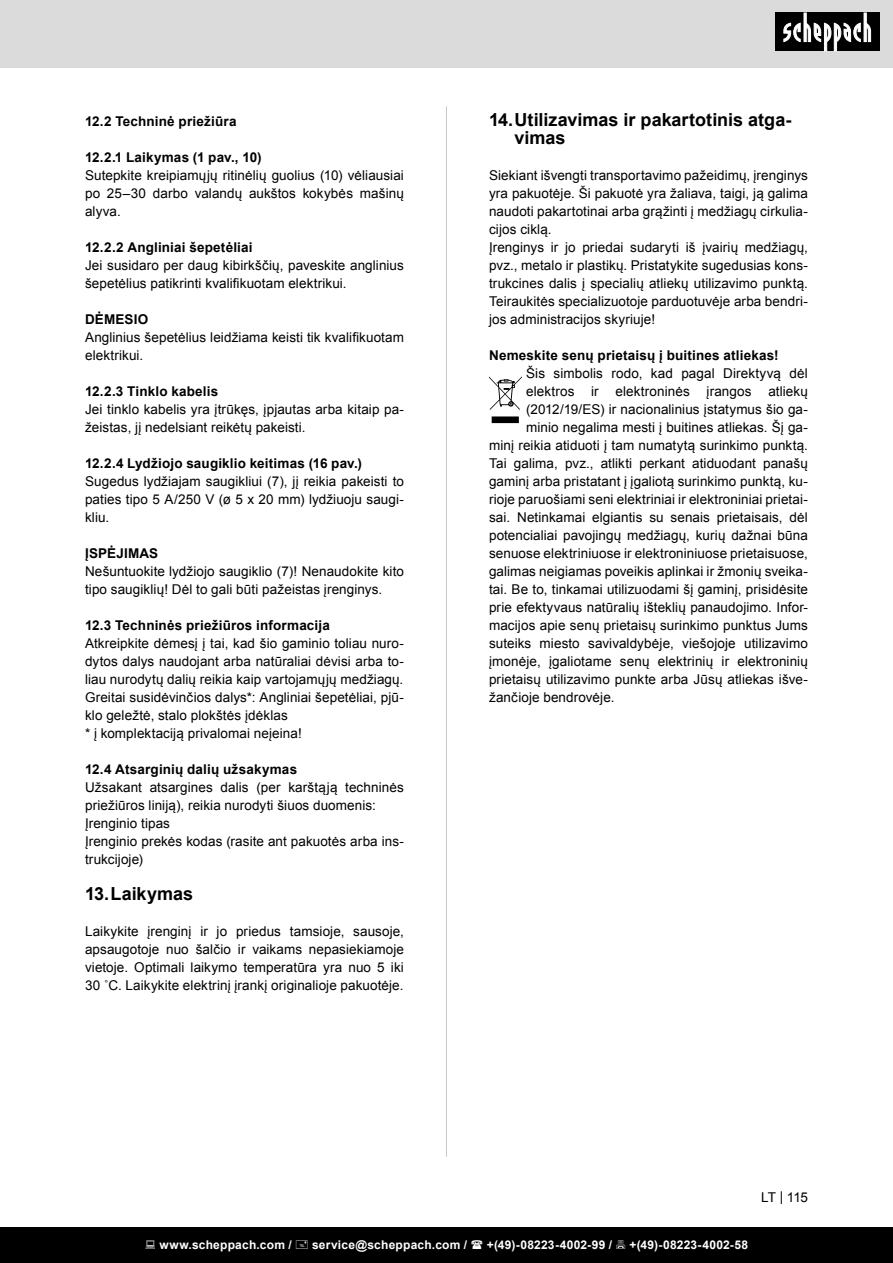
<style>
.page{position:relative;width:893px;height:1263px;background:#fff}
.page>*{position:absolute;margin:0;border:0;box-sizing:border-box;transform-origin:0 0}
.t1{font:700 18px/18px "Arial";color:#000}
.Basiseinstellung{font:13.5px/18px "Arial";letter-spacing:.005em;color:#000}
.Subheadline{font:700 13.5px "Arial";letter-spacing:.01em;color:#000}
.Grundtext_Bold{font:700 13.5px "Arial";letter-spacing:.015em;color:#000}
.t2{font:700 12px "Arial";letter-spacing:.02em;color:#fff}
</style>
<div class="page">
<svg style="left:489px;top:376px;width:33px;height:47px"></svg>
<div style="left:0;top:0;width:893px;height:67px;background:#dbdbdb"></div>
<div style="left:0;top:1227px;width:893px;height:36px;background:#000"></div>
<div style="left:775px;top:13px;width:105px;height:38px;background:#000"></div>
<svg style="left:783px;top:13px;width:88px;height:38px"></svg>
<hr style="left:446px;top:106px;width:1px;height:1051px;background:#c7c7c7">
<p class="Subheadline" style="left:85px;top:112px;width:153px">12.2 Techninė priežiūra</p>
<p class="Subheadline" style="left:85px;top:148px;width:178px">12.2.1 Laikymas (1 pav., 10)</p>
<p class="Basiseinstellung" style="left:85px;top:166px;width:320px;text-align:justify">Sutepkite kreipiamųjų ritinėlių guolius (10) vėliausiai po 25–30 darbo valandų aukštos kokybės mašinų alyva.</p>
<p class="Subheadline" style="left:85px;top:238px;width:169px">12.2.2 Angliniai šepetėliai</p>
<p class="Basiseinstellung" style="left:85px;top:256px;width:320px">Jei susidaro per daug kibirkščių, paveskite anglinius šepetėlius patikrinti kvalifikuotam elektrikui.</p>
<p class="Grundtext_Bold" style="left:85px;top:310px;width:65px">DĖMESIO</p>
<p class="Basiseinstellung" style="left:85px;top:328px;width:320px">Anglinius šepetėlius leidžiama keisti tik kvalifikuotam elektrikui.</p>
<p class="Subheadline" style="left:85px;top:382px;width:135px">12.2.3 Tinklo kabelis</p>
<p class="Basiseinstellung" style="left:85px;top:400px;width:320px">Jei tinklo kabelis yra įtrūkęs, įpjautas arba kitaip pa&shy;žeistas, jį nedelsiant reikėtų pakeisti.</p>
<p class="Subheadline" style="left:85px;top:454px;width:279px">12.2.4 Lydžiojo saugiklio keitimas (16 pav.)</p>
<p class="Basiseinstellung" style="left:85px;top:472px;width:320px;text-align:justify">Sugedus lydžiajam saugikliui (7), jį reikia pakeisti to paties tipo 5 A/250 V (ø 5 x 20 mm) lydžiuoju saugi&shy;kliu.</p>
<p class="Grundtext_Bold" style="left:85px;top:544px;width:75px">ĮSPĖJIMAS</p>
<p class="Basiseinstellung" style="left:85px;top:562px;width:320px">Nešuntuokite lydžiojo saugiklio (7)! Nenaudokite kito tipo saugiklių! Dėl to gali būti pažeistas įrenginys.</p>
<p class="Subheadline" style="left:85px;top:616px;width:246px">12.3 Techninės priežiūros informacija</p>
<p class="Basiseinstellung" style="left:85px;top:634px;width:320px;text-align:justify">Atkreipkite dėmesį į tai, kad šio gaminio toliau nuro&shy;dytos dalys naudojant arba natūraliai dėvisi arba to&shy;liau nurodytų dalių reikia kaip vartojamųjų medžiagų.</p>
<p class="Basiseinstellung" style="left:85px;top:688px;width:320px">Greitai susidėvinčios dalys*: Angliniai šepetėliai, pjū&shy;klo geležtė, stalo plokštės įdėklas</p>
<p class="Basiseinstellung" style="left:85px;top:724px;width:218px">* į komplektaciją privalomai neįeina!</p>
<p class="Subheadline" style="left:85px;top:760px;width:214px">12.4 Atsarginių dalių užsakymas</p>
<p class="Basiseinstellung" style="left:85px;top:778px;width:320px">Užsakant atsargines dalis (per karštąją techninės priežiūros liniją), reikia nurodyti šiuos duomenis:</p>
<p class="Basiseinstellung" style="left:85px;top:814px;width:86px">Įrenginio tipas</p>
<p class="Basiseinstellung" style="left:85px;top:832px;width:320px">Įrenginio prekės kodas (rasite ant pakuotės arba ins&shy;trukcijoje)</p>
<p class="t1" style="left:85px;top:885px;width:110px">13.Laikymas</p>
<p class="Basiseinstellung" style="left:85px;top:922px;width:320px;text-align:justify">Laikykite įrenginį ir jo priedus tamsioje, sausoje, apsaugotoje nuo šalčio ir vaikams nepasiekiamoje vietoje. Optimali laikymo temperatūra yra nuo 5 iki 30 ˚C. Laikykite elektrinį įrankį originalioje pakuotėje.</p>
<p class="t1" style="left:514px;top:111px;width:278px;text-indent:-26px">14.Utilizavimas ir pakartotinis atga&shy;vimas</p>
<p class="Basiseinstellung" style="left:489px;top:166px;width:320px;text-align:justify">Siekiant išvengti transportavimo pažeidimų, įrenginys yra pakuotėje. Ši pakuotė yra žaliava, taigi, ją galima naudoti pakartotinai arba grąžinti į medžiagų cirkulia&shy;cijos ciklą.</p>
<p class="Basiseinstellung" style="left:489px;top:238px;width:320px;text-align:justify">Įrenginys ir jo priedai sudaryti iš įvairių medžiagų, pvz., metalo ir plastikų. Pristatykite sugedusias kons&shy;trukcines dalis į specialių atliekų utilizavimo punktą.<br>Teiraukitės specializuotoje parduotuvėje arba bendri&shy;jos administracijos skyriuje!</p>
<p class="Grundtext_Bold" style="left:489px;top:346px;width:291px">Nemeskite senų prietaisų į buitines atliekas!</p>
<p class="Basiseinstellung" style="left:526px;top:364px;width:283px">Šis simbolis rodo, kad pagal Direktyvą dėl</p>
<p class="Basiseinstellung" style="left:526px;top:382px;width:283px">elektros ir elektroninės įrangos atliekų</p>
<p class="Basiseinstellung" style="left:526px;top:400px;width:283px">(2012/19/ES) ir nacionalinius įstatymus šio ga-</p>
<p class="Basiseinstellung" style="left:526px;top:418px;width:283px">minio negalima mesti į buitines atliekas. Šį ga-</p>
<p class="Basiseinstellung" style="left:489px;top:436px;width:320px">minį reikia atiduoti į tam numatytą surinkimo punktą.</p>
<p class="Basiseinstellung" style="left:489px;top:454px;width:320px">Tai galima, pvz., atlikti perkant atiduodant panašų</p>
<p class="Basiseinstellung" style="left:489px;top:472px;width:320px">gaminį arba pristatant į įgaliotą surinkimo punktą, ku-</p>
<p class="Basiseinstellung" style="left:489px;top:490px;width:320px">rioje paruošiami seni elektriniai ir elektroniniai prietai-</p>
<p class="Basiseinstellung" style="left:489px;top:508px;width:320px">sai. Netinkamai elgiantis su senais prietaisais, dėl</p>
<p class="Basiseinstellung" style="left:489px;top:526px;width:320px">potencialiai pavojingų medžiagų, kurių dažnai būna</p>
<p class="Basiseinstellung" style="left:489px;top:544px;width:320px">senuose elektriniuose ir elektroniniuose prietaisuose,</p>
<p class="Basiseinstellung" style="left:489px;top:562px;width:320px">galimas neigiamas poveikis aplinkai ir žmonių sveika-</p>
<p class="Basiseinstellung" style="left:489px;top:580px;width:320px">tai. Be to, tinkamai utilizuodami šį gaminį, prisidėsite</p>
<p class="Basiseinstellung" style="left:489px;top:598px;width:320px">prie efektyvaus natūralių išteklių panaudojimo. Infor-</p>
<p class="Basiseinstellung" style="left:489px;top:616px;width:320px">macijos apie senų prietaisų surinkimo punktus Jums</p>
<p class="Basiseinstellung" style="left:489px;top:634px;width:320px">suteiks miesto savivaldybėje, viešojoje utilizavimo</p>
<p class="Basiseinstellung" style="left:489px;top:652px;width:320px">įmonėje, įgaliotame senų elektrinių ir elektroninių</p>
<p class="Basiseinstellung" style="left:489px;top:670px;width:320px">prietaisų utilizavimo punkte arba Jūsų atliekas išve-</p>
<p class="Basiseinstellung" style="left:489px;top:688px;width:127px">žančioje bendrovėje.</p>
<p class="Basiseinstellung" style="left:761px;top:1188px;width:48px">LT | 115</p>
<p class="t2" style="left:159px;top:1236px;width:134px">www.scheppach.com /</p>
<p class="t2" style="left:312px;top:1236px;width:157px">service@scheppach.com /</p>
<p class="t2" style="left:487px;top:1236px;width:127px">+(49)-08223-4002-99 /</p>
<p class="t2" style="left:629px;top:1236px;width:120px">+(49)-08223-4002-58</p>
</div>
